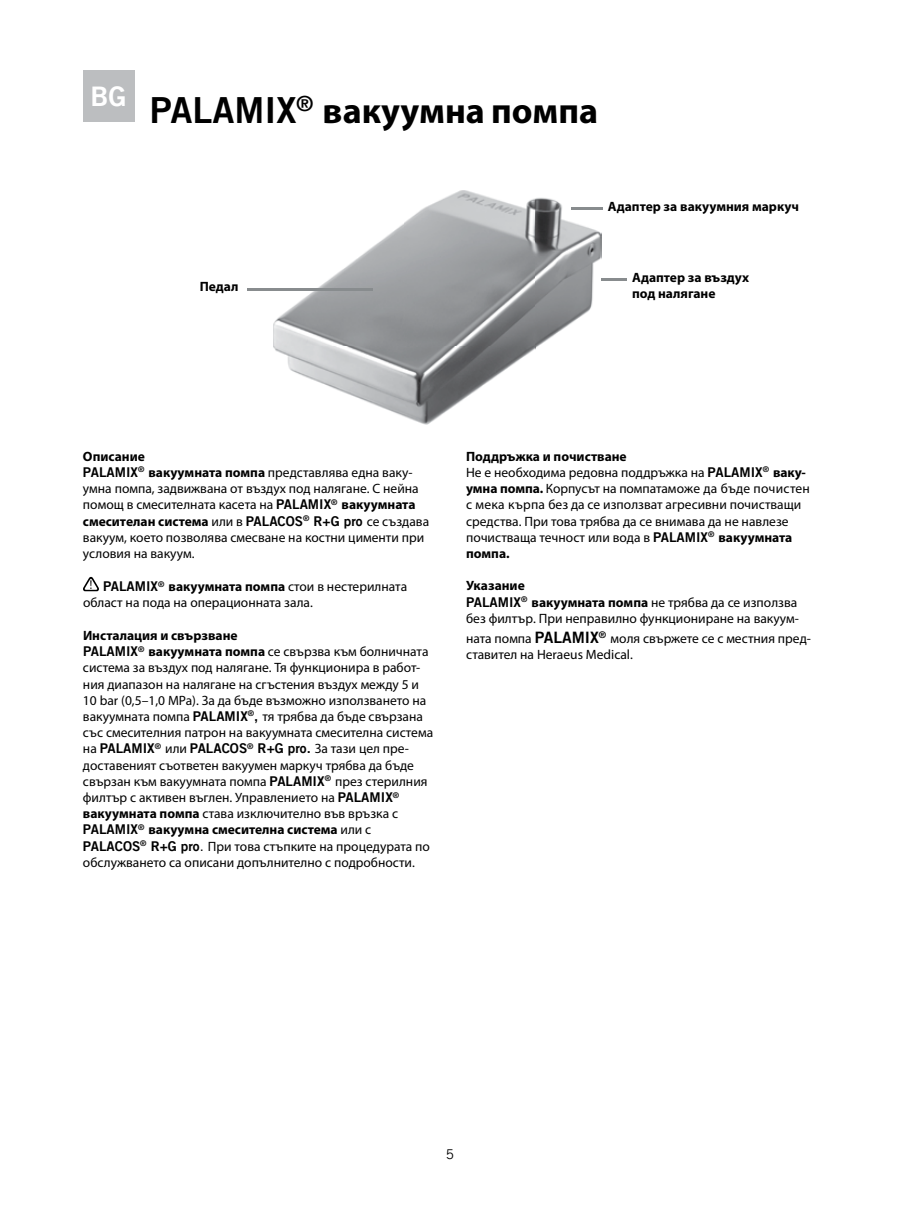
<style>
.page{position:relative;width:913px;height:1219px;background:#fff}
.page>*{position:absolute;margin:0;border:0;box-sizing:border-box;transform-origin:0 0}
.t1{font:700 36px "Myriad Pro";color:#000}
.t2{font:27px "Trade Gothic LT Com Bd 2";color:#fff}
.t3{font:13.5px/16.2px "Myriad Pro";color:#000}
.t4{font:700 13.5px/16.2px "Myriad Pro";color:#000}
.t5{font:13.5px "Trade Gothic LT Com Bd 2";color:#000}
.t6{font:13.5px "Trade Gothic LT Com";color:#000}
.s1{font-family:"Trade Gothic LT Com Bd 2";font-weight:400}
.s2{font-weight:700}
.s3{font-family:"Trade Gothic LT Com Bd 2"}
.s4{font-family:"Myriad Pro"}
.s5{font-family:"Trade Gothic LT Com"}
.s6{font-family:"Trade Gothic LT Com Bd 2";font-size:15.75px}
</style>
<div class="page">
<img style="left:273px;top:190px;width:327px;height:234px">
<hr style="left:570px;top:207px;width:32px;height:3px;background:#888c8e">
<hr style="left:600px;top:278px;width:26px;height:3px;background:#888c8e">
<hr style="left:247px;top:288px;width:126px;height:2px;background:#888c8e">
<div style="left:83px;top:71px;width:51px;height:51px;background:#bcbec0"></div>
<svg style="left:83px;top:577px;width:16px;height:14px"></svg>
<h2 class="t2" style="left:90px;top:80px;width:38px">BG</h2>
<h1 class="t1" style="left:150px;top:88px;width:449px"><span class="s1">PALAMIX</span><sup>®</sup> вакуумна помпа</h1>
<p class="t4" style="left:199px;top:278px;width:40px">Педал</p>
<p class="t4" style="left:607px;top:198px;width:192px">Адаптер за вакуумния маркуч</p>
<p class="t4" style="left:631px;top:269px;width:118px">Адаптер за въздух под налягане</p>
<p class="t3" style="left:83px;top:448px;width:347px"><span class="s2">Описание<br></span><span class="s3">PALAMIX</span><sup>®</sup> <span class="s2">вакуумната помпа</span> представлява една ваку&shy;умна помпа, задвижвана от въздух под налягане. С нейна помощ в смесителната касета на <span class="s3">PALAMIX</span><sup>®</sup> <span class="s2">вакуумната смесителан система</span> или в <span class="s3">PALACOS</span><sup>®</sup> <span class="s3">R+G pro</span> се създава вакуум, което позволява смесване на костни цименти при условия на вакуум.</p>
<p class="t3" style="left:83px;top:578px;width:325px;text-indent:20px"><span class="s3">PALAMIX</span><sup>®</sup> <span class="s2">вакуумната помпа</span> стои в нестерилната област на пода на операционната зала.</p>
<p class="t3" style="left:83px;top:627px;width:351px"><span class="s2">Инсталация и свързване<br></span><span class="s3">PALAMIX</span><sup>®</sup> <span class="s2">вакуумната помпа</span> се свързва към болничната система за въздух под налягане. Тя функционира в работ&shy;ния диапазон на налягане на сгъстения въздух между 5 и 10 bar (0,5–1,0 MPa). За да бъде възможно използването на вакуумната помпа <span class="s3">PALAMIX</span><sup>®</sup><span class="s3">,</span> тя трябва да бъде свързана със смесителния патрон на вакуумната смесителна система</p>
<p class="t5" style="left:83px;top:740px;width:327px"><span class="s4">на</span> PALAMIX<sup>®</sup> <span class="s4">или</span> PALACOS<sup>®</sup> R+G pro. <span class="s4">За тази цел пре-</span></p>
<p class="t3" style="left:83px;top:756px;width:348px">доставеният съответен вакуумен маркуч трябва да бъде свързан към вакуумната помпа <span class="s3">PALAMIX</span><sup>®</sup> през стерилния филтър с активен въглен. Управлението на <span class="s3">PALAMIX</span><sup>® </sup><span class="s2">вакуумната помпа</span> става изключително във връзка с <span class="s3">PALAMIX</span><sup>®</sup> <span class="s2">вакуумна смесителна система</span> или с <span class="s3">PALACOS</span><sup>®</sup> <span class="s3">R+G pro</span><span class="s5">.</span> При това стъпките на процедурата по обслужването са описани допълнително с подробности.</p>
<p class="t3" style="left:466px;top:448px;width:345px"><span class="s2">Поддръжка и почистване<br></span>Не е необходима редовна поддръжка на <span class="s3">PALAMIX</span><sup>®</sup> <span class="s2">ваку&shy;умна помпа.</span> Корпусът на помпатаможе да бъде почистен с мека кърпа без да се използват агресивни почистващи средства. При това трябва да се внимава да не навлезе почистваща течност или вода в <span class="s3">PALAMIX</span><sup>®</sup> <span class="s2">вакуумната помпа.</span></p>
<p class="t3" style="left:466px;top:577px;width:334px"><span class="s2">Указание<br></span><span class="s3">PALAMIX</span><sup>®</sup> <span class="s2">вакуумната помпа</span> не трябва да се използва без филтър. При неправилно функциониране на вакуум-</p>
<p class="t3" style="left:466px;top:630px;width:346px">ната помпа <span class="s6">PALAMIX</span><sup>®</sup> моля свържете се с местния пред&shy;ставител на Heraeus Medical.</p>
<p class="t6" style="left:446px;top:1145px;width:10px">5</p>
</div>
